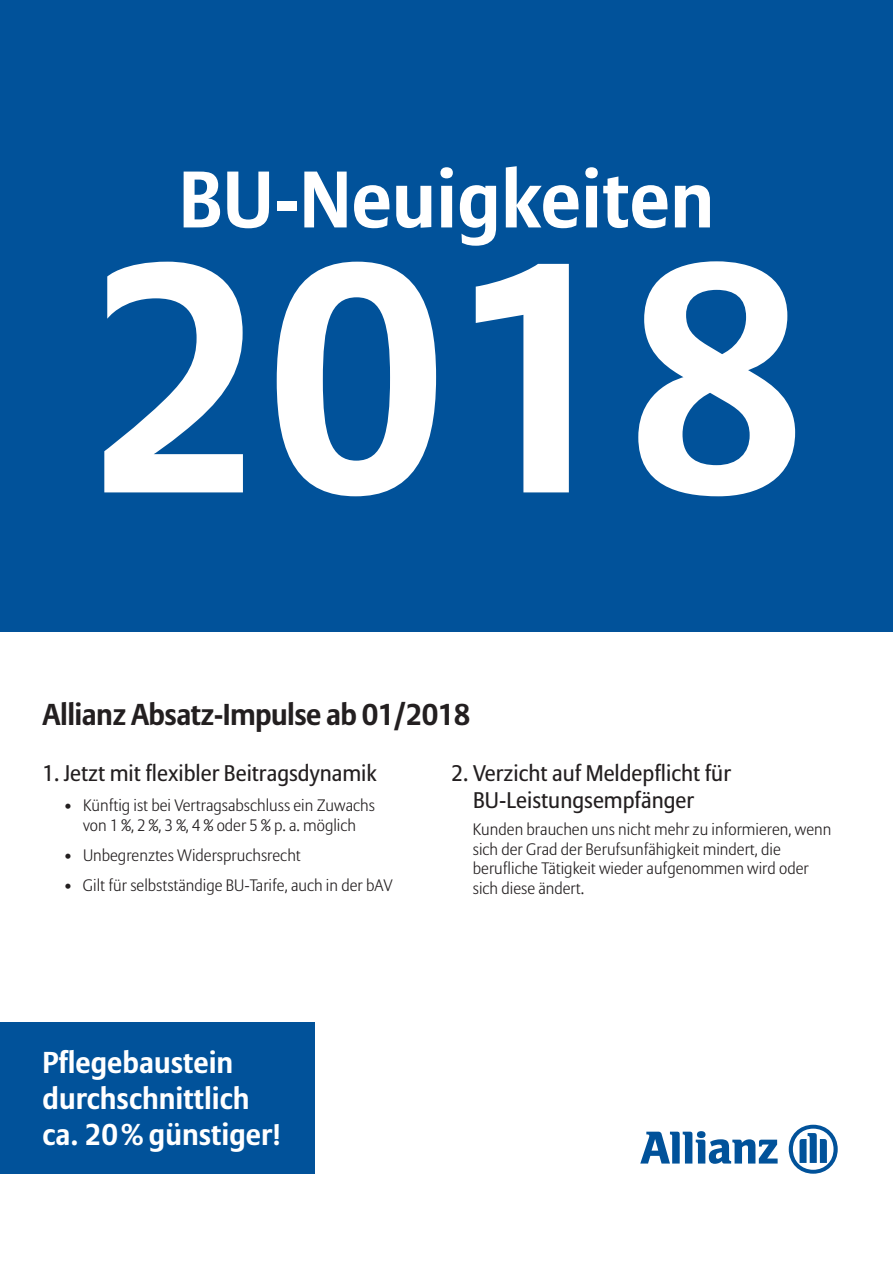
<style>
.page{position:relative;width:893px;height:1263px;background:#fff}
.page>*{position:absolute;margin:0;border:0;box-sizing:border-box;transform-origin:0 0}
.t1{font:700 324.6px "Allianz Sans";color:#fff}
.t2{font:700 79.5px "Allianz Sans";color:#fff}
.t3{font:700 30px/36px "Allianz Sans";color:#fff}
.t4{font:700 30px "Allianz Sans";letter-spacing:-.02em;color:#231f20}
.t5{font:22.5px/27px "Allianz Sans";color:#231f20}
.t6{font:300 16.5px/19.8px "Allianz Sans";color:#231f20}
</style>
<div class="page">
<div style="left:0;top:0;width:893px;height:631px;background:#01529a"></div>
<svg style="left:640px;top:1131px;width:138px;height:33px"></svg>
<svg style="left:789px;top:1125px;width:49px;height:49px"></svg>
<div style="left:0;top:1022px;width:315px;height:152px;background:#01529a"></div>
<h2 class="t2" style="left:179px;top:149px;width:537px">BU-Neuigkeiten</h2>
<h1 class="t1" style="left:86px;top:172px;width:722px">2018</h1>
<h3 class="t4" style="left:43px;top:695px;width:429px">Allianz Absatz-Impulse ab 01/2018</h3>
<h3 class="t5" style="left:43px;top:760px;width:336px">1. Jetzt mit flexibler Beitragsdynamik</h3>
<p class="t6" style="left:64px;top:796px;width:313px;text-align:center">• Künftig ist bei Vertragsabschluss ein Zuwachs von 1 %, 2 %, 3 %, 4 % oder 5 % p. a. möglich</p>
<p class="t6" style="left:64px;top:845px;width:238px">• Unbegrenztes Widerspruchsrecht</p>
<p class="t6" style="left:64px;top:875px;width:330px">• Gilt für selbstständige BU-Tarife, auch in der bAV</p>
<h3 class="t5" style="left:473px;top:760px;width:259px;text-indent:-22px">2. Verzicht auf Meldepflicht für<br>BU-Leistungsempfänger</h3>
<p class="t6" style="left:473px;top:820px;width:360px">Kunden brauchen uns nicht mehr zu informieren, wenn sich der Grad der Berufsunfähigkeit mindert, die berufliche Tätigkeit wieder aufgenommen wird oder sich diese ändert.</p>
<h3 class="t3" style="left:43px;top:1046px;width:240px">Pflegebaustein durchschnittlich ca. 20% günstiger!</h3>
</div>
